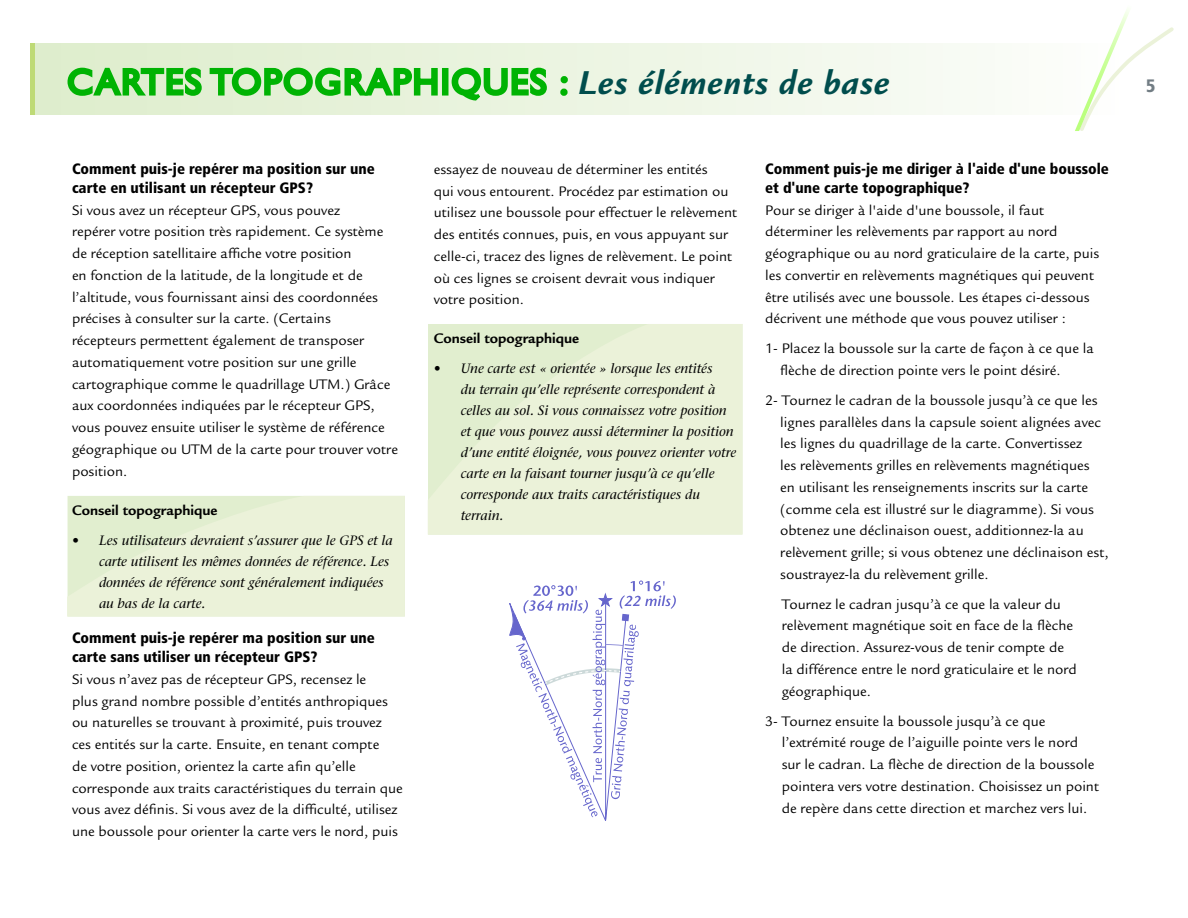
<style>
.page{position:relative;width:1188px;height:918px;background:#fff}
.page>*{position:absolute;margin:0;border:0;box-sizing:border-box;transform-origin:0 0}
.t1{font:36px "Gill Sans";letter-spacing:.05em;color:#00b303}
.t2{font:900 condensed 18px "Frutiger";color:#727d84}
.t3{font:15px/21.8px "Legacy Sans";color:#000}
.t4{font:900 condensed 15px/18.8px "Frutiger";color:#000}
.t5{font:700 15px "Legacy Sans";color:#000}
.t6{font:italic 13.5px/21px "Stone Serif";color:#000}
.s1{font-family:"Legacy Sans";font-weight:700;font-style:italic;color:#004d4d}
</style>
<div class="page">
<div style="left:31px;top:43px;width:1096px;height:72px;background:linear-gradient(to right,#ddecca,#fcfdfb)"></div>
<svg style="left:1075px;top:9px;width:99px;height:122px"></svg>
<svg style="left:66px;top:66px;width:373px;height:32px;background:#7ed477"></svg>
<div style="left:442px;top:68px;width:6px;height:28px;border:3px solid #00b303"></div>
<svg style="left:450px;top:66px;width:99px;height:36px;background:#85d780"></svg>
<svg style="left:558px;top:74px;width:12px;height:24px"></svg>
<svg style="left:67px;top:496px;width:338px;height:120px;background:#e8f1d6"></svg>
<svg style="left:428px;top:324px;width:314px;height:211px;background:#e8f1d6"></svg>
<svg style="left:509px;top:581px;width:167px;height:240px"></svg>
<h1 class="t1" style="left:67px;top:61px;width:824px">CARTES TOPOGRAPHIQUES : <span class="s1">Les éléments de base</span></h1>
<p class="t2" style="left:1146px;top:75px;width:11px">5</p>
<h2 class="t4" style="left:72px;top:160px;width:304px">Comment puis-je repérer ma position sur une carte en utilisant un récepteur GPS?</h2>
<p class="t3" style="left:72px;top:199px;width:328px">Si vous avez un récepteur GPS, vous pouvez<br>repérer votre position très rapidement. Ce système de réception satellitaire affiche votre position<br>en fonction de la latitude, de la longitude et de l’altitude, vous fournissant ainsi des coordonnées précises à consulter sur la carte. (Certains récepteurs permettent également de transposer automatiquement votre position sur une grille cartographique comme le quadrillage UTM.) Grâce aux coordonnées indiquées par le récepteur GPS, vous pouvez ensuite utiliser le système de référence géographique ou UTM de la carte pour trouver votre position.</p>
<h3 class="t5" style="left:72px;top:501px;width:147px">Conseil topographique</h3>
<p class="t6" style="left:99px;top:529px;width:295px;text-indent:-27px">• Les utilisateurs devraient s’assurer que le GPS et la carte utilisent les mêmes données de référence. Les données de référence sont généralement indiquées au bas de la carte.</p>
<h2 class="t4" style="left:72px;top:629px;width:304px">Comment puis-je repérer ma position sur une carte sans utiliser un récepteur GPS?</h2>
<p class="t3" style="left:72px;top:668px;width:332px">Si vous n’avez pas de récepteur GPS, recensez le<br>plus grand nombre possible d’entités anthropiques ou naturelles se trouvant à proximité, puis trouvez ces entités sur la carte. Ensuite, en tenant compte<br>de votre position, orientez la carte afin qu’elle corresponde aux traits caractéristiques du terrain que vous avez définis. Si vous avez de la difficulté, utilisez une boussole pour orienter la carte vers le nord, puis</p>
<p class="t3" style="left:434px;top:158px;width:305px">essayez de nouveau de déterminer les entités<br>qui vous entourent. Procédez par estimation ou utilisez une boussole pour effectuer le relèvement des entités connues, puis, en vous appuyant sur celle-ci, tracez des lignes de relèvement. Le point où ces lignes se croisent devrait vous indiquer votre position.</p>
<h3 class="t5" style="left:434px;top:330px;width:147px">Conseil topographique</h3>
<p class="t6" style="left:461px;top:358px;width:277px;text-indent:-27px">• Une carte est « orientée » lorsque les entités<br>du terrain qu’elle représente correspondent à celles au sol. Si vous connaissez votre position et que vous pouvez aussi déterminer la position d’une entité éloignée, vous pouvez orienter votre carte en la faisant tourner jusqu’à ce qu’elle corresponde aux traits caractéristiques du terrain.</p>
<h2 class="t4" style="left:765px;top:160px;width:345px">Comment puis-je me diriger à l'aide d'une boussole et d'une carte topographique?</h2>
<p class="t3" style="left:765px;top:199px;width:336px">Pour se diriger à l'aide d'une boussole, il faut déterminer les relèvements par rapport au nord géographique ou au nord graticulaire de la carte, puis les convertir en relèvements magnétiques qui peuvent être utilisés avec une boussole. Les étapes ci-dessous décrivent une méthode que vous pouvez utiliser :</p>
<p class="t3" style="left:780px;top:338px;width:315px;text-indent:-15px">1- Placez la boussole sur la carte de façon à ce que la flèche de direction pointe vers le point désiré.</p>
<p class="t3" style="left:780px;top:389px;width:330px;text-indent:-15px">2- Tournez le cadran de la boussole jusqu’à ce que les lignes parallèles dans la capsule soient alignées avec les lignes du quadrillage de la carte. Convertissez<br>les relèvements grilles en relèvements magnétiques<br>en utilisant les renseignements inscrits sur la carte (comme cela est illustré sur le diagramme). Si vous obtenez une déclinaison ouest, additionnez-la au relèvement grille; si vous obtenez une déclinaison est, soustrayez-la du relèvement grille.</p>
<p class="t3" style="left:782px;top:593px;width:297px">Tournez le cadran jusqu’à ce que la valeur du relèvement magnétique soit en face de la flèche de direction. Assurez-vous de tenir compte de la différence entre le nord graticulaire et le nord géographique.</p>
<p class="t3" style="left:782px;top:710px;width:319px;text-indent:-16px">3- Tournez ensuite la boussole jusqu’à ce que l’extrémité rouge de l’aiguille pointe vers le nord sur le cadran. La flèche de direction de la boussole pointera vers votre destination. Choisissez un point de repère dans cette direction et marchez vers lui.</p>
</div>
